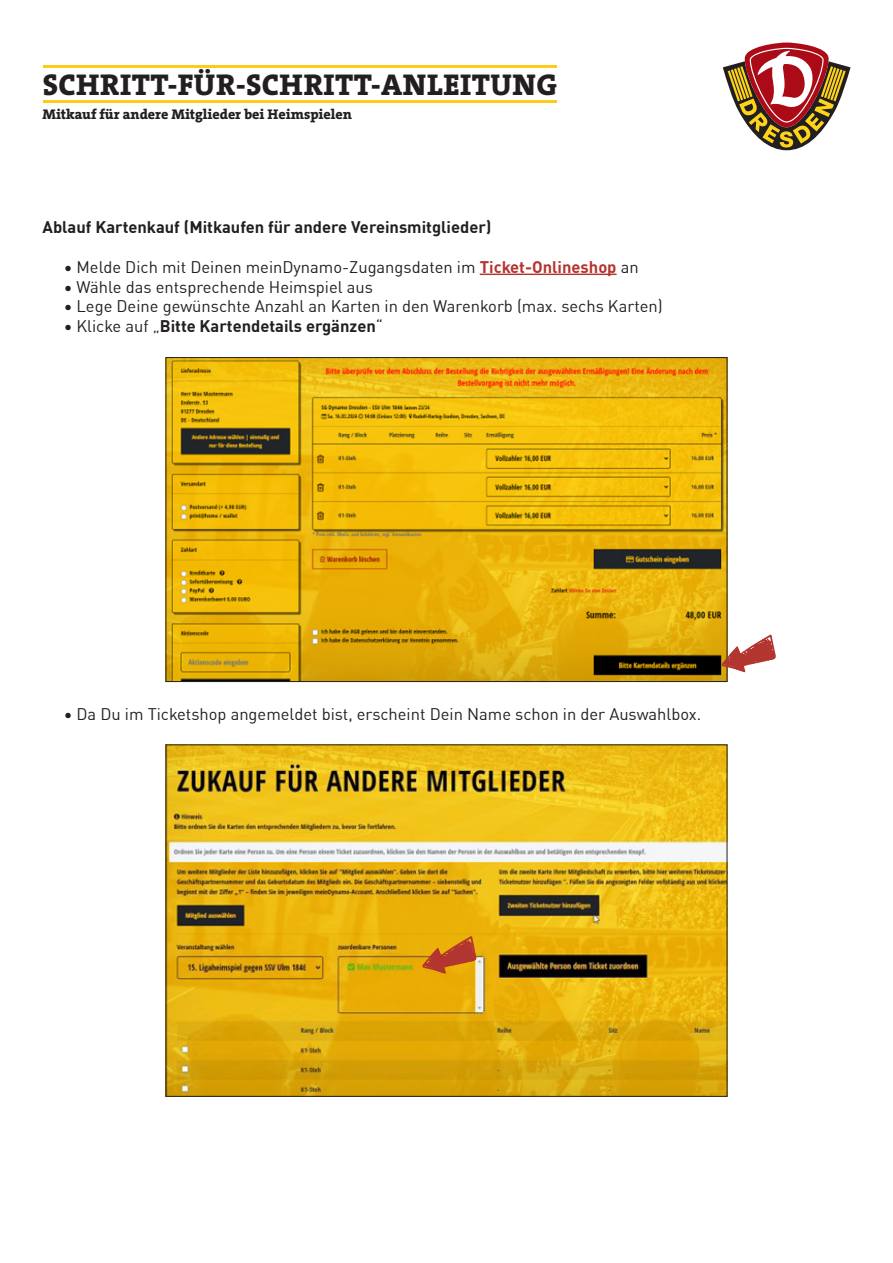
<style>
.page{position:relative;width:893px;height:1263px;background:#fff}
.page>*{position:absolute;margin:0;border:0;box-sizing:border-box;transform-origin:0 0}
.t1{font:30.3px "The Serif HP8 Ex Bld";letter-spacing:.015em;color:#231f20}
.t2{font:16.5px "DIN Offc Pro";color:#231f20}
.t3{font:700 16.5px "DIN Offc Pro";color:#231f20}
.t4{font:14.1px "The Serif HP8 Ex Bld";color:#231f20}
.s1{font-weight:700;color:#b3352f}
.s2{font-weight:400}
</style>
<div class="page">
<svg style="left:723px;top:43px;width:127px;height:107px"></svg>
<hr style="left:44px;top:65px;width:513px;height:3px;background:#fecb1b">
<hr style="left:44px;top:100px;width:513px;height:3px;background:#fecb1b">
<img style="left:168px;top:359px;width:557px;height:321px">
<svg style="left:722px;top:634px;width:54px;height:38px"></svg>
<hr style="left:480px;top:274px;width:137px;height:1px;background:#b3352f">
<img style="left:168px;top:746px;width:557px;height:349px">
<svg style="left:422px;top:936px;width:55px;height:38px;background:#d0781c"></svg>
<h1 class="t1" style="left:43px;top:64px;width:516px">SCHRITT-FÜR-SCHRITT-ANLEITUNG</h1>
<p class="t4" style="left:43px;top:105px;width:311px">Mitkauf für andere Mitglieder bei Heimspielen</p>
<p class="t3" style="left:43px;top:214px;width:450px">Ablauf Kartenkauf (Mitkaufen für andere Vereinsmitglieder)</p>
<p class="t2" style="left:64px;top:254px;width:576px">• Melde Dich mit Deinen meinDynamo-Zugangsdaten im <span class="s1">Ticket-Onlineshop</span> an</p>
<p class="t2" style="left:64px;top:274px;width:311px">• Wähle das entsprechende Heimspiel aus</p>
<p class="t2" style="left:64px;top:294px;width:600px">• Lege Deine gewünschte Anzahl an Karten in den Warenkorb (max. sechs Karten)</p>
<p class="t3" style="left:64px;top:313px;width:321px"><span class="s2">• Klicke auf „</span>Bitte Kartendetails ergänzen<span class="s2">“</span></p>
<p class="t2" style="left:64px;top:701px;width:639px">• Da Du im Ticketshop angemeldet bist, erscheint Dein Name schon in der Auswahlbox.</p>
</div>
